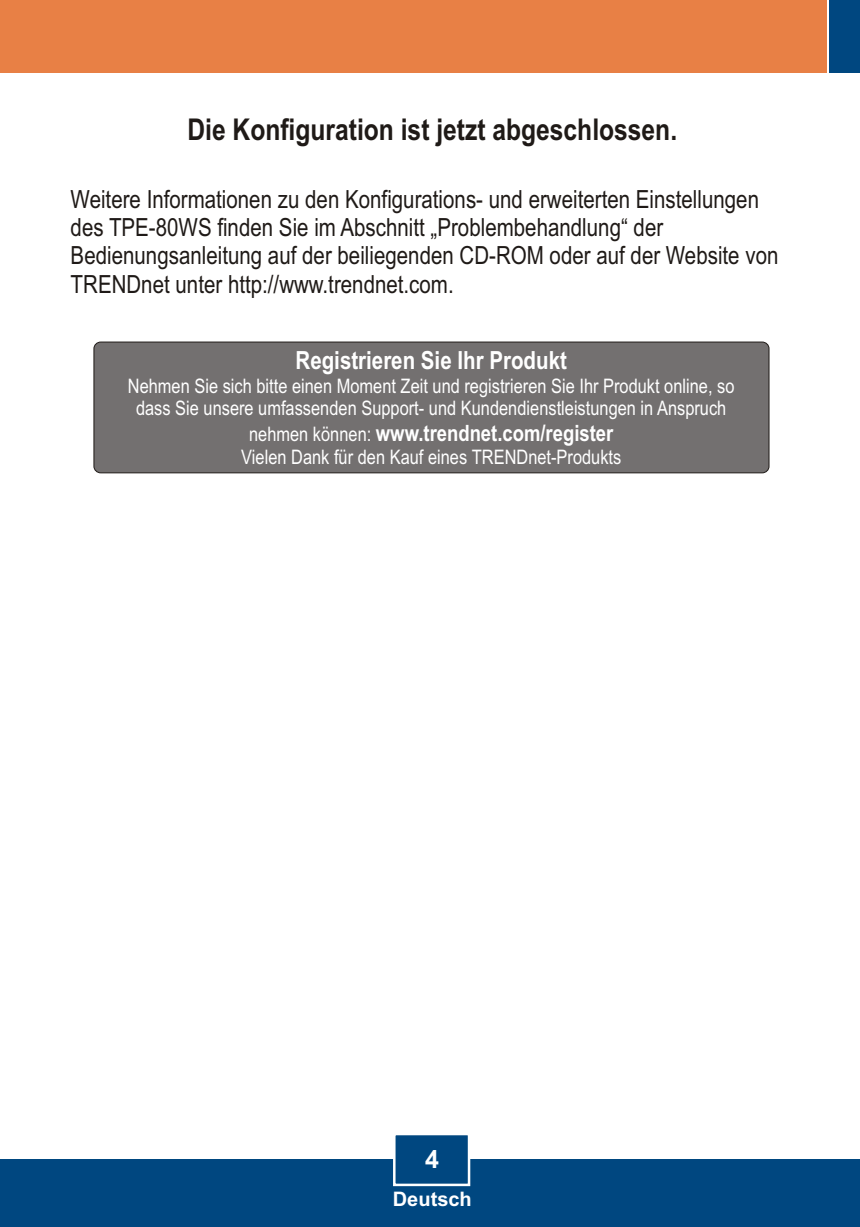
<style>
.page{position:relative;width:860px;height:1227px;background:#fff}
.page>*{position:absolute;margin:0;border:0;box-sizing:border-box;transform-origin:0 0}
.t1{font:700 30px "Arial Narrow";color:#1f1a17}
.t2{font:25px/28.2px "Arial Narrow";color:#1f1a17}
.t3{font:700 25px "Arial Narrow";color:#fff}
.t4{font:700 25px "Arial";color:#fff}
.t5{font:700 22.5px "Arial Narrow";color:#fff}
.t6{font:20px/22.8px "Arial Narrow";color:#fff;text-align:center}
.t7{font:700 20px "Arial";color:#fff}
.s1{font-weight:400;font-size:20px}
</style>
<div class="page">
<div style="left:0;top:1159px;width:859px;height:68px;background:#004780"></div>
<div style="left:0;top:0;width:826px;height:72px;background:#e88045"></div>
<div style="left:829px;top:0;width:30px;height:72px;background:#004780"></div>
<svg style="left:393px;top:1135px;width:78px;height:52px"></svg>
<div style="left:94px;top:342px;width:675px;height:131px;background:#737070;border:1px solid #1f1a17;border-radius:7px"></div>
<p class="t1" style="left:187px;top:119px;width:491px">Die Konfiguration ist jetzt abgeschlossen.</p>
<p class="t2" style="left:71px;top:187px;width:709px">Weitere Informationen zu den Konfigurations- und erweiterten Einstellungen des TPE-80WS finden Sie im Abschnitt „Problembehandlung“ der Bedienungsanleitung auf der beiliegenden CD-ROM oder auf der Website von TRENDnet unter http://www.trendnet.com.</p>
<p class="t3" style="left:295px;top:351px;width:273px">Registrieren Sie Ihr Produkt</p>
<p class="t6" style="left:128px;top:376px;width:608px">Nehmen Sie sich bitte einen Moment Zeit und registrieren Sie Ihr Produkt online, so dass Sie unsere umfassenden Support- und Kundendienstleistungen in Anspruch</p>
<p class="t5" style="left:249px;top:424px;width:365px"><span class="s1">nehmen können:</span> www.trendnet.com/register</p>
<p class="t6" style="left:241px;top:447px;width:381px">Vielen Dank für den Kauf eines TRENDnet-Produkts</p>
<p class="t4" style="left:425px;top:1150px;width:15px">4</p>
<p class="t7" style="left:393px;top:1191px;width:80px">Deutsch</p>
</div>
